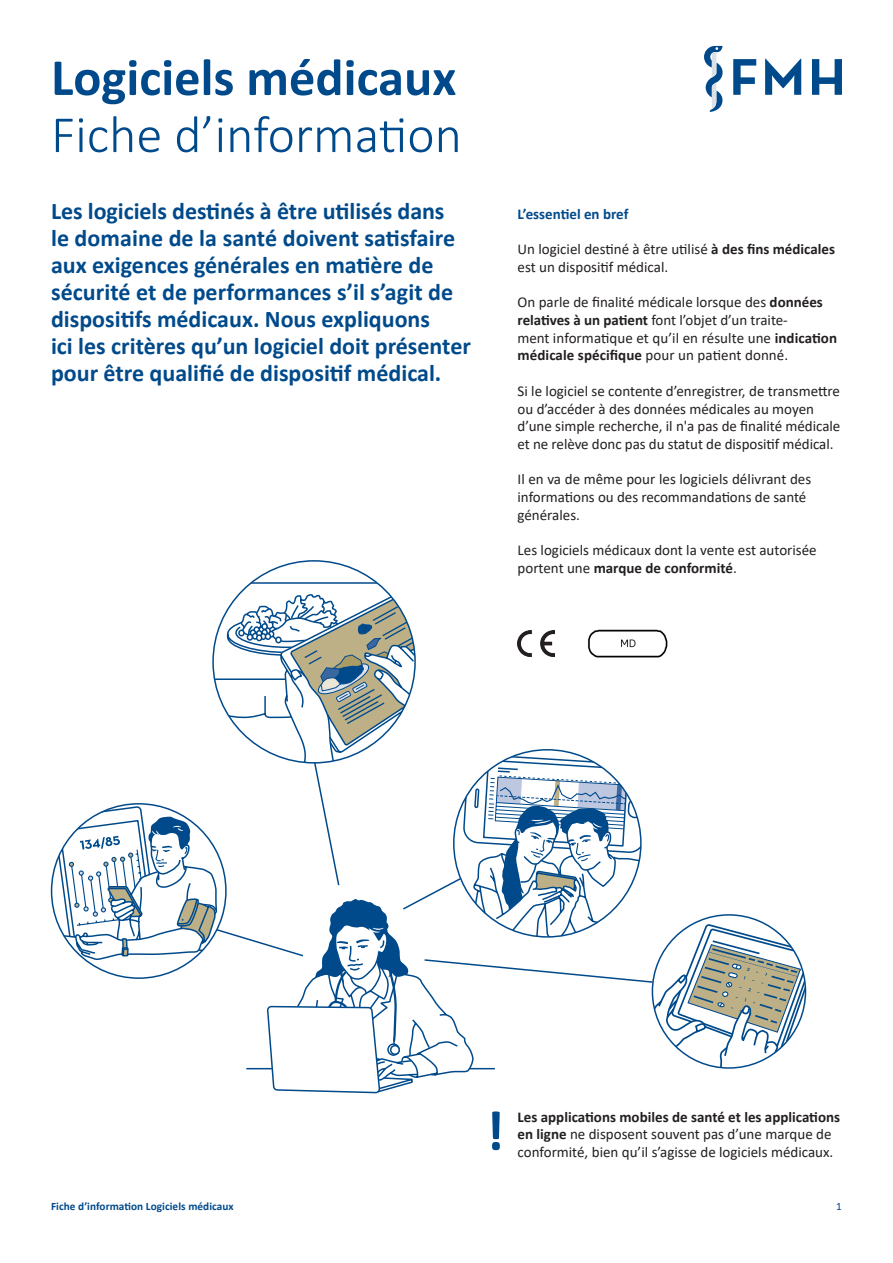
<style>
.page{position:relative;width:893px;height:1263px;background:#fff}
.page>*{position:absolute;margin:0;border:0;box-sizing:border-box;transform-origin:0 0}
.Titel_1_HZ{font:300 52.5px "Calibri";color:#004a8b}
.Titel_1_HZ-2{font:700 52.5px "Calibri";color:#004a8b}
.Titel_2_HZ{font:700 24px/27px "Calibri";color:#004a8b}
.Lauftext_HZ{font:15px/17.7px "Calibri";color:#231f20}
.Titel_2_HZ-2{font:700 15px "Calibri";color:#004a8b}
.t1{font:700 11.25px "Calibri";letter-spacing:.005em;color:#004a8b}
.t2{font:11.25px "Calibri";color:#004a8b}
.s1{font-weight:700}
</style>
<div class="page">
<svg style="left:492px;top:1111px;width:8px;height:39px"></svg>
<svg style="left:733px;top:59px;width:23px;height:36px"></svg>
<svg style="left:765px;top:59px;width:36px;height:36px"></svg>
<svg style="left:812px;top:59px;width:30px;height:36px"></svg>
<svg style="left:704px;top:46px;width:19px;height:66px"></svg>
<svg style="left:53px;top:581px;width:752px;height:513px"></svg>
<p class="Titel_1_HZ-2" style="left:51px;top:40px;width:407px">Logiciels médicaux</p>
<p class="Titel_1_HZ" style="left:51px;top:102px;width:412px">Fiche d’information</p>
<p class="Titel_2_HZ" style="left:51px;top:197px;width:421px">Les logiciels destinés à être utilisés dans<br>le domaine de la santé doivent satisfaire aux exigences générales en matière de sécurité et de performances s’il s’agit de dispositifs médicaux. Nous expliquons<br>ici les critères qu’un logiciel doit présenter pour être qualifié de dispositif médical.</p>
<p class="Titel_2_HZ-2" style="left:518px;top:203px;width:112px">L’essentiel en bref</p>
<p class="Lauftext_HZ" style="left:518px;top:240px;width:319px">Un logiciel destiné à être utilisé <span class="s1">à des fins médicales </span>est un dispositif médical.</p>
<p class="Lauftext_HZ" style="left:518px;top:293px;width:321px">On parle de finalité médicale lorsque des <span class="s1">données relatives à un patient</span> font l’objet d’un traite-<br>ment informatique et qu’il en résulte une <span class="s1">indication médicale spécifique</span> pour un patient donné.</p>
<p class="Lauftext_HZ" style="left:518px;top:382px;width:324px">Si le logiciel se contente d’enregistrer, de transmettre ou d’accéder à des données médicales au moyen d’une simple recherche, il n'a pas de finalité médicale et ne relève donc pas du statut de dispositif médical.</p>
<p class="Lauftext_HZ" style="left:518px;top:470px;width:295px">Il en va de même pour les logiciels délivrant des informations ou des recommandations de santé générales.</p>
<p class="Lauftext_HZ" style="left:518px;top:541px;width:301px">Les logiciels médicaux dont la vente est autorisée portent une <span class="s1">marque de conformité</span>.</p>
<p class="Lauftext_HZ" style="left:518px;top:1107px;width:324px"><span class="s1">Les applications mobiles de santé et les applications en ligne</span> ne disposent souvent pas d’une marque de conformité, bien qu’il s’agisse de logiciels médicaux.</p>
<p class="t1" style="left:51px;top:1198px;width:184px">Fiche d’information Logiciels médicaux</p>
<p class="t2" style="left:836px;top:1198px;width:7px">1</p>
</div>
